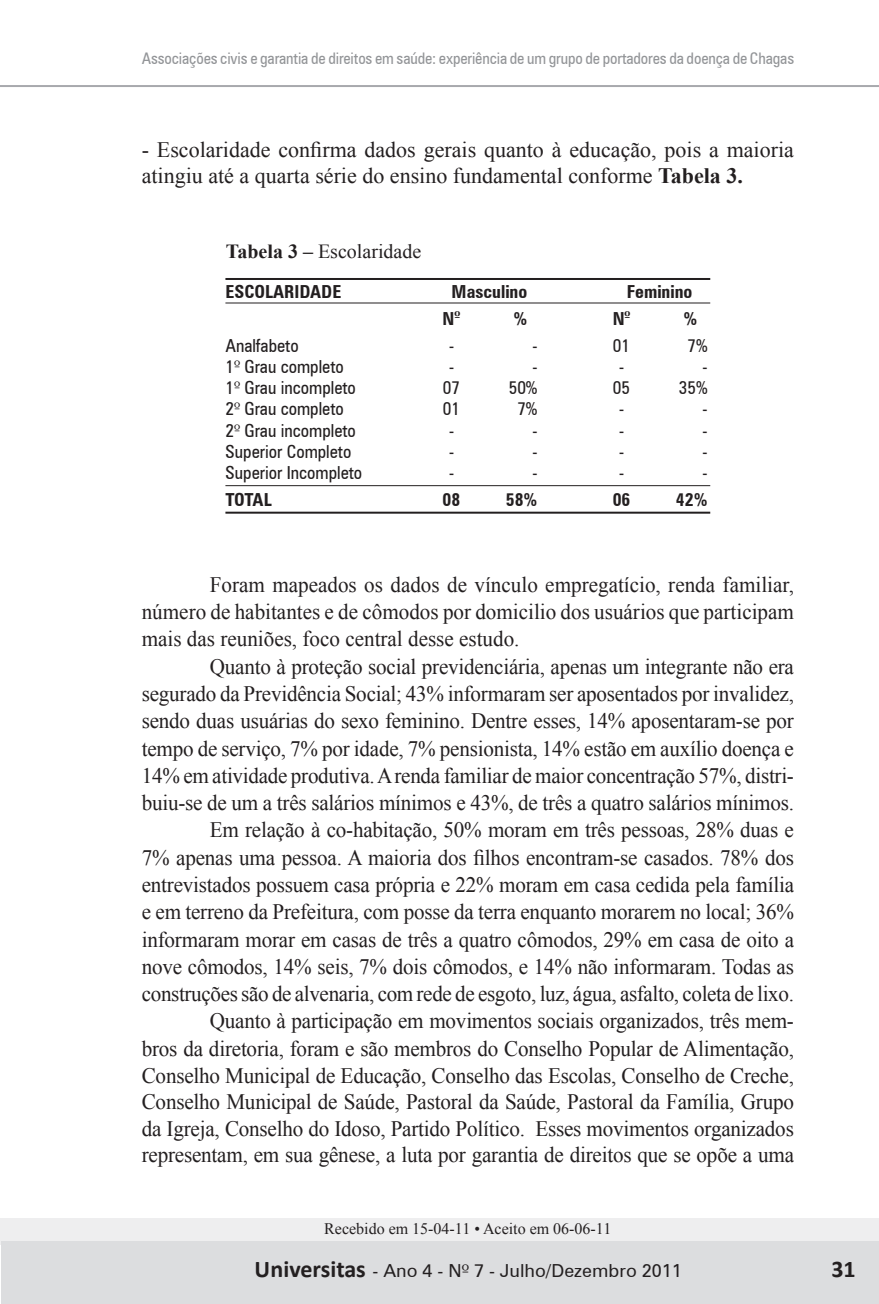
<style>
.page{position:relative;width:879px;height:1304px;background:#fff}
.page>*{position:absolute;margin:0;border:0;box-sizing:border-box;transform-origin:0 0}
.t1{font:700 24px "Calibri";color:#231f20}
.t2{font:22px/27.2px "Times New Roman";letter-spacing:-.01em;color:#231f20;text-align:justify;scale:.96 1}
.t3{font:22px/26.4px "Times New Roman";letter-spacing:-.01em;color:#231f20}
.t4{font:20px "Times New Roman";color:#231f20}
.t5{font:condensed 18px "Zurich BT";color:#231f20}
.t6{font:700 condensed 18px "Zurich BT";color:#231f20}
.t7{font:18px "Zurich BT";color:#231f20}
.t8{font:condensed 16px "Zurich BT";letter-spacing:-.005em;color:#939598}
.t9{font:16px "Times New Roman";color:#231f20}
.s1{font-weight:700}
.s2{font-family:"Zapf Humanist 601 BT";font-stretch:normal;font-size:15px}
.s3{font-family:"Zapf Humanist 601 BT"}
</style>
<div class="page">
<div style="left:0;top:1218px;width:879px;height:27px;background:#eeeeef"></div>
<div style="left:1px;top:1242px;width:878px;height:62px;background:#dcdddf"></div>
<hr style="left:0;top:85px;width:879px;height:2px;background:#a8a9ad">
<hr style="left:225px;top:302px;width:485px;height:1px;background:#231f20">
<hr style="left:225px;top:278px;width:485px;height:2px;background:#231f20">
<hr style="left:225px;top:485px;width:485px;height:1px;background:#231f20">
<hr style="left:225px;top:512px;width:485px;height:2px;background:#231f20">
<p class="t8" style="left:142px;top:48px;width:654px">Associações civis e garantia de direitos em saúde: experiência de um grupo de portadores da doença de Chagas</p>
<p class="t3" style="left:142px;top:136px;width:653px">- Escolaridade confirma dados gerais quanto à educação, pois a maioria atingiu até a quarta série do ensino fundamental conforme <span class="s1">Tabela 3.</span></p>
<p class="t4" style="left:226px;top:237px;width:197px"><span class="s1">Tabela 3 –</span> Escolaridade</p>
<p class="t6" style="left:225px;top:280px;width:117px">ESCOLARI DADE</p>
<p class="t6" style="left:452px;top:280px;width:77px">Masculino</p>
<p class="t6" style="left:626px;top:280px;width:67px">Feminino</p>
<p class="t6" style="left:443px;top:307px;width:19px">N<sup>º</sup></p>
<p class="t6" style="left:513px;top:307px;width:15px">%</p>
<p class="t6" style="left:612px;top:307px;width:19px">N<sup>º</sup></p>
<p class="t6" style="left:683px;top:307px;width:15px">%</p>
<p class="t5" style="left:225px;top:334px;width:75px">Analfabeto</p>
<p class="t5" style="left:449px;top:334px;width:7px">-</p>
<p class="t5" style="left:532px;top:334px;width:7px">-</p>
<p class="t5" style="left:613px;top:334px;width:19px">01</p>
<p class="t5" style="left:687px;top:334px;width:22px">7%</p>
<p class="t5" style="left:225px;top:356px;width:120px">1<span class="s2">º</span> Grau completo</p>
<p class="t5" style="left:449px;top:356px;width:7px">-</p>
<p class="t5" style="left:532px;top:356px;width:7px">-</p>
<p class="t5" style="left:619px;top:356px;width:7px">-</p>
<p class="t5" style="left:702px;top:356px;width:7px">-</p>
<p class="t5" style="left:225px;top:377px;width:132px">1<span class="s2">º</span> Grau incompleto</p>
<p class="t5" style="left:443px;top:377px;width:19px">07</p>
<p class="t5" style="left:509px;top:377px;width:30px">50%</p>
<p class="t5" style="left:613px;top:377px;width:19px">05</p>
<p class="t5" style="left:679px;top:377px;width:30px">35%</p>
<p class="t5" style="left:225px;top:398px;width:120px">2<span class="s2">º</span> Grau completo</p>
<p class="t5" style="left:443px;top:398px;width:19px">01</p>
<p class="t5" style="left:517px;top:398px;width:22px">7%</p>
<p class="t5" style="left:619px;top:398px;width:7px">-</p>
<p class="t5" style="left:702px;top:398px;width:7px">-</p>
<p class="t5" style="left:225px;top:419px;width:132px">2<span class="s2">º</span> Grau incompleto</p>
<p class="t5" style="left:449px;top:419px;width:7px">-</p>
<p class="t5" style="left:532px;top:419px;width:7px">-</p>
<p class="t5" style="left:619px;top:419px;width:7px">-</p>
<p class="t5" style="left:702px;top:419px;width:7px">-</p>
<p class="t5" style="left:225px;top:441px;width:127px">Superior Completo</p>
<p class="t5" style="left:449px;top:441px;width:7px">-</p>
<p class="t5" style="left:532px;top:441px;width:7px">-</p>
<p class="t5" style="left:619px;top:441px;width:7px">-</p>
<p class="t5" style="left:702px;top:441px;width:7px">-</p>
<p class="t5" style="left:225px;top:462px;width:138px">Superior Incompleto</p>
<p class="t5" style="left:449px;top:462px;width:7px">-</p>
<p class="t5" style="left:532px;top:462px;width:7px">-</p>
<p class="t5" style="left:619px;top:462px;width:7px">-</p>
<p class="t5" style="left:702px;top:462px;width:7px">-</p>
<p class="t6" style="left:225px;top:489px;width:11px">TOTA</p>
<p class="t6" style="left:264px;top:489px;width:10px">L</p>
<p class="t6" style="left:443px;top:489px;width:19px">08</p>
<p class="t6" style="left:506px;top:489px;width:33px">58%</p>
<p class="t6" style="left:613px;top:489px;width:19px">06</p>
<p class="t6" style="left:676px;top:489px;width:33px">42%</p>
<p class="t2" style="left:142px;top:571px;width:681px;text-indent:68px">Foram mapeados os dados de vínculo empregatício, renda familiar, número de habitantes e de cômodos por domicilio dos usuários que participam mais das reuniões, foco central desse estudo.</p>
<p class="t2" style="left:142px;top:652px;width:681px;text-align:right">Quanto à proteção social previdenciária, apenas um integrante não era segurado da Previdência Social; 43% informaram ser aposentados por invalidez, sendo duas usuárias do sexo feminino. Dentre esses, 14% aposentaram-se por tempo de serviço, 7% por idade, 7% pensionista, 14% estão em auxílio doença e 14% em atividade produtiva. A renda familiar de maior concentração 57%, distri&shy;buiu-se de um a três salários mínimos e 43%, de três a quatro salários mínimos.<br>Em relação à co-habitação, 50% moram em três pessoas, 28% duas e<br>7% apenas uma pessoa. A maioria dos filhos encontram-se casados. 78% dos entrevistados possuem casa própria e 22% moram em casa cedida pela família e em terreno da Prefeitura, com posse da terra enquanto morarem no local; 36% informaram morar em casas de três a quatro cômodos, 29% em casa de oito a nove cômodos, 14% seis, 7% dois cômodos, e 14% não informaram. Todas as construções são de alvenaria, com rede de esgoto, luz, água, asfalto, coleta de lixo.<br>Quanto à participação em movimentos sociais organizados, três mem-<br>bros da diretoria, foram e são membros do Conselho Popular de Alimentação, Conselho Municipal de Educação, Conselho das Escolas, Conselho de Creche, Conselho Municipal de Saúde, Pastoral da Saúde, Pastoral da Família, Grupo da Igreja, Conselho do Idoso, Partido Político. Esses movimentos organizados representam, em sua gênese, a luta por garantia de direitos que se opõe a uma</p>
<p class="t9" style="left:324px;top:1218px;width:289px">Recebido em 15-04-11 • Aceito em 06-06-11</p>
<p class="t7" style="left:474px;top:1260px;width:209px">7 - Julho/Dezembro 2011</p>
<p class="t1" style="left:832px;top:1253px;width:26px">31</p>
<p class="t1" style="left:254px;top:1254px;width:113px">Universitas</p>
<p class="t7" style="left:423px;top:1260px;width:11px">2</p>
<p class="t7" style="left:372px;top:1260px;width:113px">- Ano 4 - N<span class="s3">º</span> 3</p>
<p class="t7" style="left:662px;top:1260px;width:21px">09</p>
</div>
